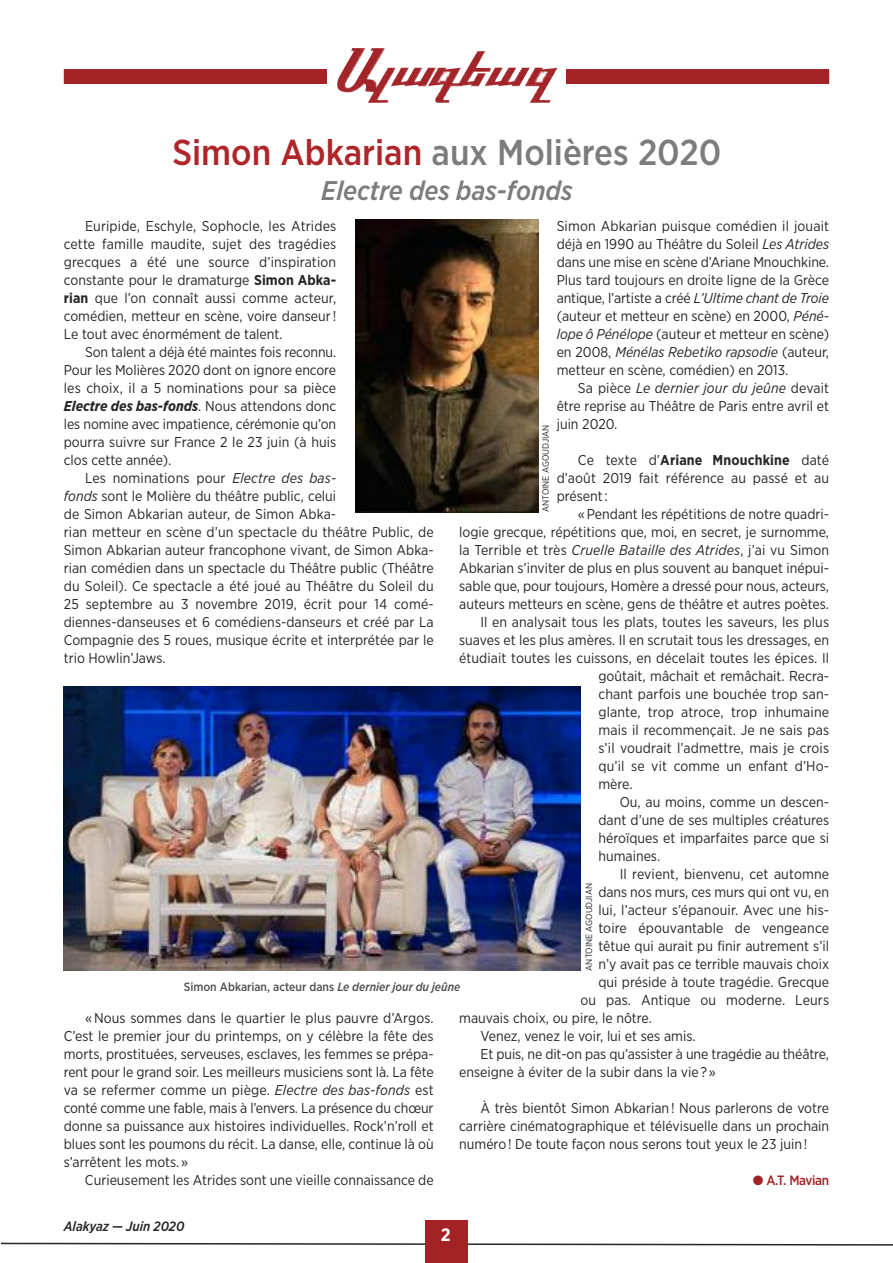
<style>
.page{position:relative;width:893px;height:1263px;background:#fff}
.page>*{position:absolute;margin:0;border:0;box-sizing:border-box;transform-origin:0 0}
.t1{font:500 36px "Gotham Narrow";color:#7d7c7d}
.t2{font:italic 500 27px "Gotham Narrow";color:#7d7c7d}
.t3{font:700 18px "Gotham Narrow";color:#fff}
.t4{font:14.25px/18px "Gotham Narrow";color:#272526;text-align:justify}
.t5{font:italic 500 13.5px "Gotham Narrow";color:#272526}
.t6{font:500 13.5px "Gotham Narrow";letter-spacing:-.025em;color:#a22226}
.t7{font:500 12px "Gotham Narrow";color:#525152}
.t8{font:9px "Gotham Narrow";color:#272526}
.s1{color:#ae252a}
.s2{font-style:italic}
.s3{font-weight:700}
.s4{font-weight:700;font-style:italic}
</style>
<div class="page">
<svg style="left:1px;top:1242px;width:892px;height:4px"></svg>
<div style="left:425px;top:1220px;width:43px;height:43px;background:#a22226"></div>
<div style="left:64px;top:69px;width:765px;height:15px;background:#a22226"></div>
<div style="left:327px;top:41px;width:239px;height:68px;background:#fff"></div>
<img style="left:337px;top:48px;width:221px;height:55px">
<img style="left:355px;top:220px;width:184px;height:292px">
<img style="left:64px;top:686px;width:516px;height:284px">
<h1 class="t1" style="left:172px;top:140px;width:550px"><span class="s1">Simon Abkarian</span> aux Molières 2020</h1>
<h2 class="t2" style="left:321px;top:181px;width:253px">Electre des bas-fonds</h2>
<p class="t4" style="left:557px;top:218px;width:274px">Simon abkarian puisque comédien il jouait déjà en 1990 au théâtre du Soleil <span class="s2">Les Atrides </span>dans une mise en scène d’ariane Mnouchkine.<br>Plus tard toujours en droite ligne de la grèce antique, l’artiste a créé <span class="s2">L’Ultime chant de Troie </span>(auteur et metteur en scène) en 2000, <span class="s2">Péné&shy;lope ô Pénélope</span> (auteur et metteur en scène) en 2008, <span class="s2">Ménélas Rebetiko rapsodie</span> (auteur, metteur en scène, comédien) en 2013.</p>
<p class="t4" style="left:557px;top:380px;width:274px;text-indent:21px">Sa pièce <span class="s2">Le dernier jour du jeûne</span> devait être reprise au théâtre de Paris entre avril et juin 2020.</p>
<p class="t4" style="left:557px;top:452px;width:274px;text-indent:21px">Ce texte d’<span class="s3">Ariane Mnouchkine</span> daté d’août 2019 fait référence au passé et au présent:</p>
<p class="t4" style="left:578px;top:506px;width:253px">«Pendant les répétitions de notre quadri-</p>
<p class="t4" style="left:459px;top:524px;width:371px">logie grecque, répétitions que, moi, en secret, je surnomme,</p>
<p class="t4" style="left:459px;top:542px;width:371px">la terrible et très <span class="s2">Cruelle Bataille des Atrides</span>, j’ai vu Simon</p>
<p class="t4" style="left:459px;top:560px;width:371px">abkarian s’inviter de plus en plus souvent au banquet inépui-</p>
<p class="t4" style="left:459px;top:578px;width:371px">sable que, pour toujours, Homère a dressé pour nous, acteurs,</p>
<p class="t4" style="left:459px;top:596px;width:371px">auteurs metteurs en scène, gens de théâtre et autres poètes.</p>
<p class="t4" style="left:480px;top:614px;width:350px">il en analysait tous les plats, toutes les saveurs, les plus</p>
<p class="t4" style="left:459px;top:632px;width:371px">suaves et les plus amères. il en scrutait tous les dressages, en</p>
<p class="t4" style="left:459px;top:650px;width:371px">étudiait toutes les cuissons, en décelait toutes les épices. il</p>
<p class="t4" style="left:598px;top:668px;width:232px">goûtait, mâchait et remâchait. Recra-</p>
<p class="t4" style="left:598px;top:686px;width:232px">chant parfois une bouchée trop san-</p>
<p class="t4" style="left:598px;top:704px;width:232px">glante, trop atroce, trop inhumaine</p>
<p class="t4" style="left:598px;top:722px;width:232px">mais il recommençait. je ne sais pas</p>
<p class="t4" style="left:598px;top:740px;width:232px">s’il voudrait l’admettre, mais je crois</p>
<p class="t4" style="left:598px;top:758px;width:232px">qu’il se vit comme un enfant d’Ho-</p>
<p class="t4" style="left:598px;top:776px;width:36px">mère.</p>
<p class="t4" style="left:620px;top:794px;width:211px">ou, au moins, comme un descen-</p>
<p class="t4" style="left:598px;top:812px;width:232px">dant d’une de ses multiples créatures</p>
<p class="t4" style="left:598px;top:830px;width:232px">héroïques et imparfaites parce que si</p>
<p class="t4" style="left:598px;top:848px;width:63px">humaines.</p>
<p class="t4" style="left:620px;top:866px;width:211px">il revient, bienvenu, cet automne</p>
<p class="t4" style="left:598px;top:884px;width:232px">dans nos murs, ces murs qui ont vu, en</p>
<p class="t4" style="left:598px;top:902px;width:232px">lui, l’acteur s’épanouir. avec une his-</p>
<p class="t4" style="left:598px;top:920px;width:232px">toire épouvantable de vengeance</p>
<p class="t4" style="left:598px;top:938px;width:232px">têtue qui aurait pu finir autrement s’il</p>
<p class="t4" style="left:598px;top:956px;width:232px">n’y avait pas ce terrible mauvais choix</p>
<p class="t4" style="left:598px;top:974px;width:232px">qui préside à toute tragédie. grecque</p>
<p class="t4" style="left:580px;top:992px;width:250px">ou pas. antique ou moderne. Leurs</p>
<p class="t4" style="left:459px;top:1010px;width:194px">mauvais choix, ou pire, le nôtre.</p>
<p class="t4" style="left:480px;top:1028px;width:217px">Venez, venez le voir, lui et ses amis.</p>
<p class="t4" style="left:480px;top:1046px;width:350px">et puis, ne dit-on pas qu’assister à une tragédie au théâtre,</p>
<p class="t4" style="left:459px;top:1064px;width:258px">enseigne à éviter de la subir dans la vie?»</p>
<p class="t4" style="left:459px;top:1100px;width:371px;text-indent:21px">À très bientôt Simon abkarian! nous parlerons de votre carrière cinématographique et télévisuelle dans un prochain numéro! de toute façon nous serons tout yeux le 23 juin!</p>
<p class="t6" style="left:753px;top:1175px;width:78px">● A.T. Mavian</p>
<p class="t4" style="left:64px;top:218px;width:274px;text-indent:21px">euripide, eschyle, Sophocle, les atrides cette famille maudite, sujet des tragédies grecques a été une source d’inspiration constante pour le dramaturge <span class="s3">Simon Abka&shy;rian</span> que l’on connaît aussi comme acteur, comédien, metteur en scène, voire danseur!<br>Le tout avec énormément de talent.</p>
<p class="t4" style="left:64px;top:344px;width:274px;text-indent:21px">Son talent a déjà été maintes fois reconnu.<br>Pour les Molières 2020 dont on ignore encore les choix, il a 5 nominations pour sa pièce <span class="s4">Electre des bas-fonds</span>. nous attendons donc les nomine avec impatience, cérémonie qu’on pourra suivre sur France 2 le 23 juin (à huis clos cette année).</p>
<p class="t4" style="left:64px;top:470px;width:371px;text-align:left;text-indent:21px">Les nominations pour <span class="s2">Electre des bas-<br>fonds</span> sont le Molière du théâtre public, celui<br>de Simon abkarian auteur, de Simon abka-<br>rian metteur en scène d’un spectacle du théâtre Public, de Simon abkarian auteur francophone vivant, de Simon abka&shy;rian comédien dans un spectacle du théâtre public (théâtre du Soleil). Ce spectacle a été joué au théâtre du Soleil du 25 septembre au 3 novembre 2019, écrit pour 14 comé&shy;diennes-danseuses et 6 comédiens-danseurs et créé par La Compagnie des 5 roues, musique écrite et interprétée par le trio Howlin’jaws.</p>
<p class="t8" style="left:543px;top:512px;width:89px;rotate:-90deg">antoine agoudjian</p>
<p class="t8" style="left:586px;top:970px;width:89px;rotate:-90deg">antoine agoudjian</p>
<p class="t7" style="left:184px;top:982px;width:278px">Simon Abkarian, acteur dans <span class="s2">Le dernier jour du jeûne</span></p>
<p class="t4" style="left:64px;top:1010px;width:371px;text-indent:21px">«nous sommes dans le quartier le plus pauvre d’argos.<br>C’est le premier jour du printemps, on y célèbre la fête des morts, prostituées, serveuses, esclaves, les femmes se prépa&shy;rent pour le grand soir. Les meilleurs musiciens sont là. La fête va se refermer comme un piège. <span class="s2">Electre des bas-fonds</span> est conté comme une fable, mais à l’envers. La présence du chœur donne sa puissance aux histoires individuelles. Rock’n’roll et blues sont les poumons du récit. La danse, elle, continue là où s’arrêtent les mots. »</p>
<p class="t4" style="left:85px;top:1172px;width:350px">Curieusement les atrides sont une vieille connaissance de</p>
<p class="t5" style="left:64px;top:1222px;width:122px">Alakyaz — Juin 2020</p>
<p class="t3" style="left:441px;top:1228px;width:11px">2</p>
</div>
